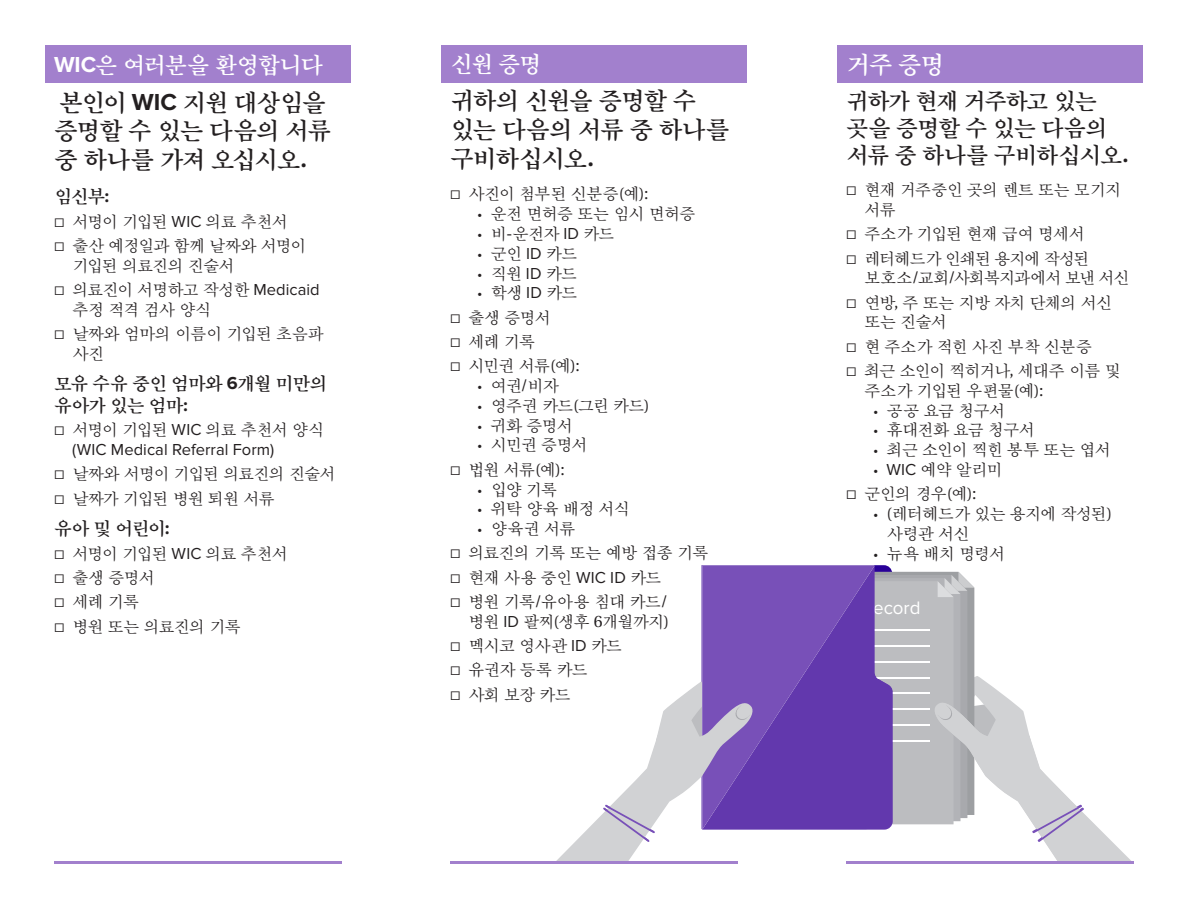
<style>
.page{position:relative;width:1188px;height:918px;background:#fff}
.page>*{position:absolute;margin:0;border:0;box-sizing:border-box;transform-origin:0 0}
.Head_2{font:700 24px/28.8px "Un Batang";letter-spacing:-.055em;color:#231f20}
.Heads{font:700 24px "Un Batang";color:#fff}
.Head_2-2{font:700 22.5px/27px "Un Batang";letter-spacing:-.055em;color:#231f20}
.Heads-2{font:700 22.5px "Un Batang";letter-spacing:-.06em;color:#fff}
.t1{font:18.75px "Proxima Nova";color:#fff}
.subhead{font:700 18px/21.6px "Un Batang";letter-spacing:-.065em;color:#231f20}
.t2{font:16.5px/19.8px "Un Batang";letter-spacing:-.07em;color:#231f20}
.t3{font:16.5px/19.8px "Proxima Nova";letter-spacing:.005em;color:#231f20}
.t4{font:16.5px "Un Batang";letter-spacing:-.05em;color:#231f20}
.t5{font:16.5px "Un Batang";letter-spacing:-.035em;color:#231f20}
.s1{font-family:"Proxima Nova"}
.s2{font-family:"Proxima Nova";font-style:italic;font-size:15px}
.s3{font-style:italic;font-size:15px}
.s4{font-family:"Un Batang"}
.s5{font-family:"Proxima Nova";font-size:15px}
</style>
<div class="page">
<svg style="left:702px;top:566px;width:173px;height:264px;background:#734bb5"></svg>
<svg style="left:786px;top:572px;width:345px;height:289px"></svg>
<svg style="left:556px;top:676px;width:199px;height:185px"></svg>
<hr style="left:54px;top:861px;width:288px;height:3px;background:#a280cd">
<div style="left:441px;top:45px;width:306px;height:38px;background:#a280cd"></div>
<div style="left:837px;top:45px;width:306px;height:38px;background:#a280cd"></div>
<hr style="left:450px;top:861px;width:288px;height:3px;background:#a280cd">
<hr style="left:846px;top:861px;width:288px;height:3px;background:#a280cd">
<div style="left:45px;top:45px;width:306px;height:38px;background:#a280cd"></div>
<p class="Heads-2" style="left:54px;top:50px;width:270px"><span class="s1">WIC</span>은 여러분을 환영합니다</p>
<p class="Head_2" style="left:54px;top:86px;width:279px">본인이 <span class="s1">WIC</span> 지원 대상임을 증명할 수 있는 다음의 서류 중 하나를 가져 오십시오.</p>
<p class="subhead" style="left:54px;top:185px;width:57px">임신부:</p>
<p class="t2" style="left:54px;top:211px;width:235px"><span class="s2">☐</span> 서명이 기입된 <span class="s1">WIC</span> 의료 추천서</p>
<p class="t2" style="left:72px;top:235px;width:236px;text-indent:-18px"><span class="s2">☐</span> 출산 예정일과 함께 날짜와 서명이 기입된 의료진의 진술서</p>
<p class="t2" style="left:72px;top:279px;width:249px;text-indent:-18px"><span class="s2">☐</span> 의료진이 서명하고 작성한 <span class="s1">Medicaid </span>추정 적격 검사 양식</p>
<p class="t2" style="left:72px;top:323px;width:253px;text-indent:-18px"><span class="s2">☐</span> 날짜와 엄마의 이름이 기입된 초음파 사진</p>
<p class="subhead" style="left:54px;top:372px;width:275px">모유 수유 중인 엄마와 <span class="s1">6</span>개월 미만의 유아가 있는 엄마:</p>
<p class="t3" style="left:72px;top:420px;width:254px;text-indent:-18px"><span class="s3">☐</span> <span class="s4">서명이 기입된</span> WIC <span class="s4">의료 추천서 양식 </span>(WIC Medical Referral Form)</p>
<p class="t2" style="left:54px;top:464px;width:283px"><span class="s2">☐</span> 날짜와 서명이 기입된 의료진의 진술서</p>
<p class="t2" style="left:54px;top:488px;width:223px"><span class="s2">☐</span> 날짜가 기입된 병원 퇴원 서류</p>
<p class="subhead" style="left:54px;top:517px;width:117px">유아 및 어린이:</p>
<p class="t2" style="left:54px;top:543px;width:235px"><span class="s2">☐</span> 서명이 기입된 <span class="s1">WIC</span> 의료 추천서</p>
<p class="t2" style="left:54px;top:567px;width:102px"><span class="s2">☐</span> 출생 증명서</p>
<p class="t2" style="left:54px;top:591px;width:87px"><span class="s2">☐</span> 세례 기록</p>
<p class="t2" style="left:54px;top:616px;width:189px"><span class="s2">☐</span> 병원 또는 의료진의 기록</p>
<p class="Heads-2" style="left:450px;top:49px;width:93px">신원 증명</p>
<p class="Head_2" style="left:450px;top:85px;width:281px">귀하의 신원을 증명할 수 있는 다음의 서류 중 하나를 구비하십시오.</p>
<p class="t4" style="left:450px;top:183px;width:200px"><span class="s2">☐</span> 사진이 첨부된 신분증(예):</p>
<p class="t2" style="left:477px;top:203px;width:220px"><span class="s5">•</span> 운전 면허증 또는 임시 면허증</p>
<p class="t2" style="left:477px;top:223px;width:139px"><span class="s5">•</span> 비-운전자 <span class="s1">ID</span> 카드</p>
<p class="t2" style="left:477px;top:243px;width:102px"><span class="s5">•</span> 군인 <span class="s1">ID</span> 카드</p>
<p class="t2" style="left:477px;top:263px;width:102px"><span class="s5">•</span> 직원 <span class="s1">ID</span> 카드</p>
<p class="t2" style="left:477px;top:283px;width:102px"><span class="s5">•</span> 학생 <span class="s1">ID</span> 카드</p>
<p class="t2" style="left:450px;top:307px;width:102px"><span class="s2">☐</span> 출생 증명서</p>
<p class="t2" style="left:450px;top:331px;width:87px"><span class="s2">☐</span> 세례 기록</p>
<p class="t2" style="left:450px;top:355px;width:131px"><span class="s2">☐</span> 시민권 서류(예):</p>
<p class="t2" style="left:477px;top:375px;width:84px"><span class="s5">•</span> 여권/비자</p>
<p class="t2" style="left:477px;top:395px;width:174px"><span class="s5">•</span> 영주권 카드(그린 카드)</p>
<p class="t2" style="left:477px;top:415px;width:97px"><span class="s5">•</span> 귀화 증명서</p>
<p class="t2" style="left:477px;top:435px;width:112px"><span class="s5">•</span> 시민권 증명서</p>
<p class="t2" style="left:450px;top:459px;width:116px"><span class="s2">☐</span> 법원 서류(예):</p>
<p class="t2" style="left:477px;top:479px;width:82px"><span class="s5">•</span> 입양 기록</p>
<p class="t2" style="left:477px;top:499px;width:154px"><span class="s5">•</span> 위탁 양육 배정 서식</p>
<p class="t2" style="left:477px;top:518px;width:100px"><span class="s5">•</span> 양육권 서류</p>
<p class="t2" style="left:450px;top:543px;width:260px"><span class="s2">☐</span> 의료진의 기록 또는 예방 접종 기록</p>
<p class="t2" style="left:450px;top:567px;width:213px"><span class="s2">☐</span> 현재 사용 중인 <span class="s1">WIC ID</span> 카드</p>
<p class="t2" style="left:450px;top:591px;width:221px;text-align:right"><span class="s2">☐</span> 병원 기록/유아용 침대 카드/ 병원 <span class="s1">ID</span> 팔찌(생후 6개월까지)</p>
<p class="t2" style="left:450px;top:635px;width:174px"><span class="s2">☐</span> 멕시코 영사관 <span class="s1">ID</span> 카드</p>
<p class="t2" style="left:450px;top:660px;width:140px"><span class="s2">☐</span> 유권자 등록 카드</p>
<p class="t2" style="left:450px;top:684px;width:122px"><span class="s2">☐</span> 사회 보장 카드</p>
<p class="Heads" style="left:846px;top:48px;width:100px">거주 증명</p>
<p class="Head_2-2" style="left:846px;top:86px;width:284px">귀하가 현재 거주하고 있는 곳을 증명할 수 있는 다음의 서류 중 하나를 구비하십시오.</p>
<p class="t2" style="left:864px;top:179px;width:259px;text-indent:-18px"><span class="s2">☐</span> 현재 거주중인 곳의 렌트 또는 모기지 서류</p>
<p class="t2" style="left:846px;top:223px;width:240px"><span class="s2">☐</span> 주소가 기입된 현재 급여 명세서</p>
<p class="t2" style="left:864px;top:248px;width:267px;text-indent:-18px"><span class="s2">☐</span> 레터헤드가 인쇄된 용지에 작성된 보호소/교회/사회복지과에서 보낸 서신</p>
<p class="t2" style="left:864px;top:292px;width:250px;text-indent:-18px"><span class="s2">☐</span> 연방, 주 또는 지방 자치 단체의 서신 또는 진술서</p>
<p class="t5" style="left:846px;top:336px;width:248px"><span class="s2">☐</span> 현 주소가 적힌 사진 부착 신분증</p>
<p class="t2" style="left:864px;top:360px;width:259px;text-indent:-18px"><span class="s2">☐</span> 최근 소인이 찍히거나, 세대주 이름 및 주소가 기입된 우편물(예):</p>
<p class="t2" style="left:873px;top:400px;width:134px"><span class="s5">•</span> 공공 요금 청구서</p>
<p class="t2" style="left:873px;top:420px;width:163px"><span class="s5">•</span> 휴대전화 요금 청구서</p>
<p class="t2" style="left:873px;top:439px;width:240px"><span class="s5">•</span> 최근 소인이 찍힌 봉투 또는 엽서</p>
<p class="t2" style="left:873px;top:459px;width:131px"><span class="s5">•</span> <span class="s1">WIC</span> 예약 알리미</p>
<p class="t2" style="left:846px;top:483px;width:132px"><span class="s2">☐</span> 군인의 경우(예):</p>
<p class="t2" style="left:886px;top:503px;width:227px;text-indent:-14px"><span class="s5">•</span> (레터헤드가 있는 용지에 작성된) 사령관 서신</p>
<p class="t2" style="left:873px;top:543px;width:134px"><span class="s5">•</span> 뉴욕 배치 명령서</p>
<p class="t1" style="left:862px;top:597px;width:60px">Record</p>
</div>
